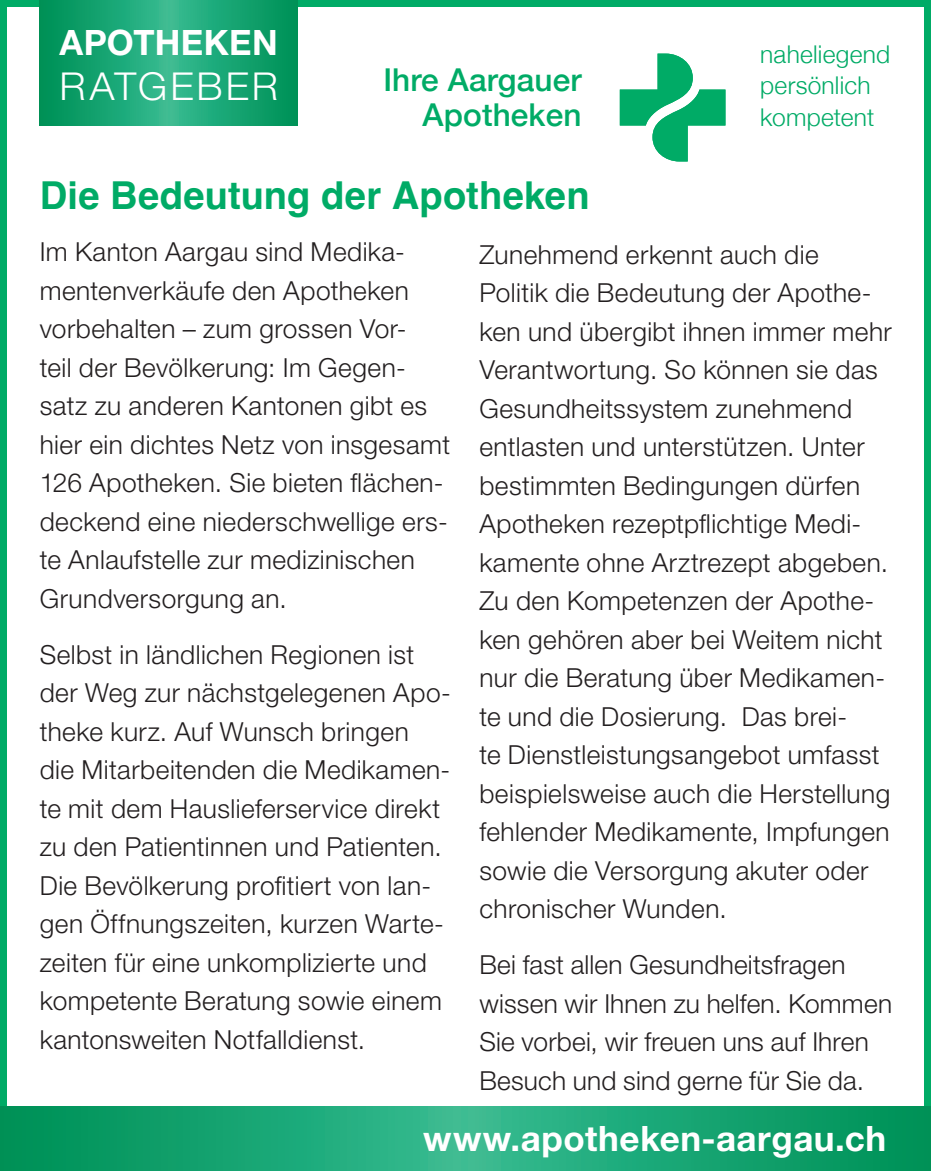
<style>
.page{position:relative;width:931px;height:1171px;background:#fff}
.page>*{position:absolute;margin:0;border:0;box-sizing:border-box;transform-origin:0 0}
.t1{font:700 38.5px "Helvetica";letter-spacing:.005em;color:#00ab66}
.t2{font:300 38.5px "Helvetica Neue LT Std";letter-spacing:.07em;color:#fff}
.t3{font:700 35px "Helvetica Neue LT Std";letter-spacing:.015em;color:#fff}
.t4{font:500 31.5px/35px "Helvetica Neue";letter-spacing:.005em;color:#00ab66;text-align:right}
.t5{font:300 26.25px/38.5px "Helvetica Neue LT Std";letter-spacing:.015em;color:#231f20}
.t6{font:300 24.5px/31.5px "Helvetica Neue";letter-spacing:.01em;color:#00ab66}
</style>
<div class="page">
<svg style="left:620px;top:54px;width:105px;height:107px"></svg>
<div style="left:0;top:0;width:931px;height:1171px;border:7px solid #00ab66"></div>
<svg style="left:40px;top:0;width:258px;height:126px;background:#18a572"></svg>
<svg style="left:0;top:1106px;width:931px;height:65px;background:#18a572"></svg>
<h2 class="t3" style="left:60px;top:21px;width:220px">APOTHEKEN</h2>
<h1 class="t2" style="left:60px;top:63px;width:220px">RATGEBER</h1>
<p class="t4" style="left:383px;top:59px;width:200px">Ihre Aargauer<br>Apotheken</p>
<p class="t6" style="left:760px;top:36px;width:132px">naheliegend persönlich kompetent</p>
<h1 class="t1" style="left:40px;top:172px;width:551px">Die Bedeutung der Apotheken</h1>
<p class="t5" style="left:479px;top:234px;width:414px">Zunehmend erkennt auch die<br>Politik die Bedeutung der Apothe&shy;ken und übergibt ihnen immer mehr<br>Verantwortung. So können sie das<br>Gesundheitssystem zunehmend entlasten und unterstützen. Unter bestimmten Bedingungen dürfen<br>Apotheken rezeptpflichtige Medi&shy;kamente ohne Arztrezept abgeben.<br>Zu den Kompetenzen der Apothe&shy;ken gehören aber bei Weitem nicht nur die Beratung über Medikamen&shy;te und die Dosierung. Das brei-<br>te Dienstleistungsangebot umfasst beispielsweise auch die Herstellung fehlender Medikamente, Impfungen sowie die Versorgung akuter oder chronischer Wunden.</p>
<p class="t5" style="left:479px;top:945px;width:414px">Bei fast allen Gesundheitsfragen wissen wir Ihnen zu helfen. Kommen Sie vorbei, wir freuen uns auf Ihren Besuch und sind gerne für Sie da.</p>
<p class="t5" style="left:40px;top:232px;width:412px">Im Kanton Aargau sind Medika&shy;mentenverkäufe den Apotheken vorbehalten – zum grossen Vor-<br>teil der Bevölkerung: Im Gegen&shy;satz zu anderen Kantonen gibt es hier ein dichtes Netz von insgesamt<br>126 Apotheken. Sie bieten flächen&shy;deckend eine niederschwellige ers&shy;te Anlaufstelle zur medizinischen<br>Grundversorgung an.</p>
<p class="t5" style="left:40px;top:635px;width:412px">Selbst in ländlichen Regionen ist der Weg zur nächstgelegenen Apo&shy;theke kurz. Auf Wunsch bringen<br>die Mitarbeitenden die Medikamen&shy;te mit dem Hauslieferservice direkt zu den Patientinnen und Patienten.<br>Die Bevölkerung profitiert von lan&shy;gen Öffnungszeiten, kurzen Warte&shy;zeiten für eine unkomplizierte und kompetente Beratung sowie einem kantons weiten Notfalldienst.</p>
<h2 class="t3" style="left:423px;top:1116px;width:464px">www.apotheken-aargau.ch</h2>
</div>
